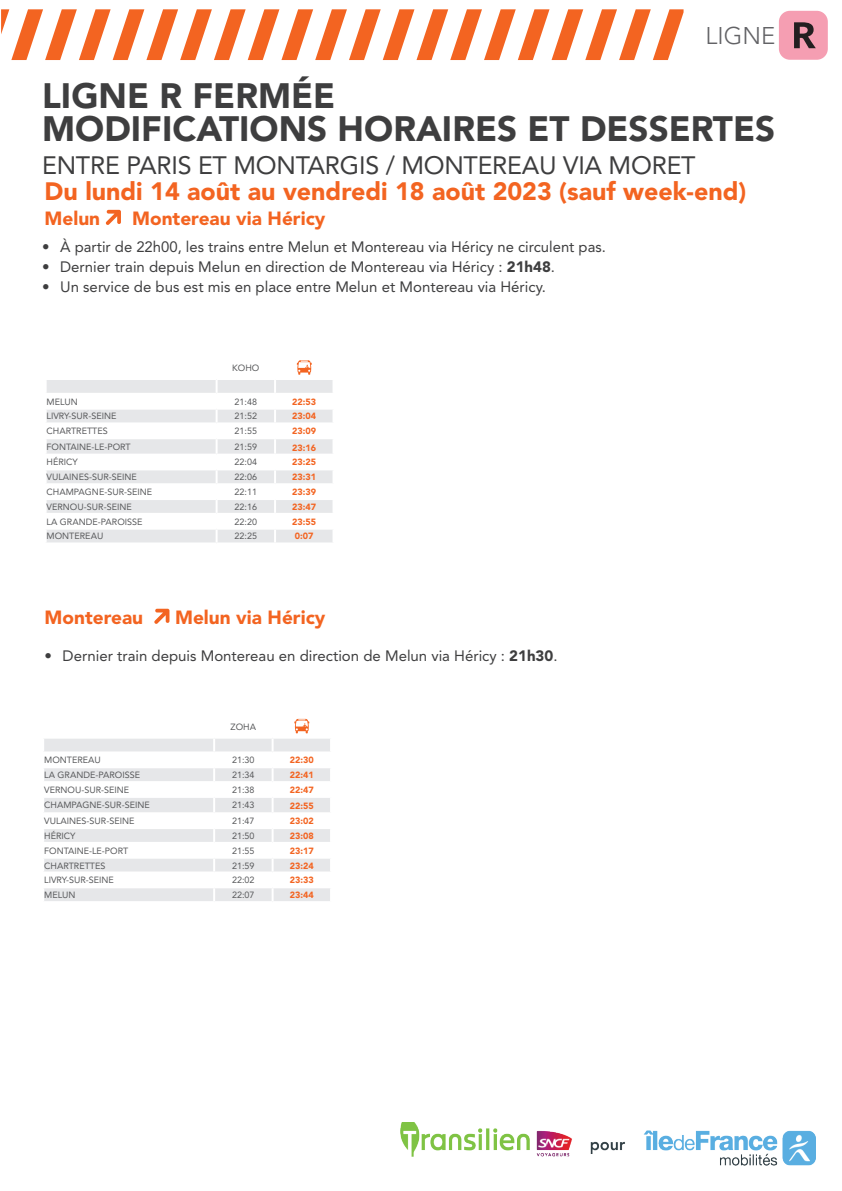
<style>
.page{position:relative;width:842px;height:1191px;background:#fff}
.page>*{position:absolute;margin:0;border:0;box-sizing:border-box;transform-origin:0 0}
.t1{font:900 35px/33px "Avenir LT Std";color:#3e3e3f}
.t2{font:900 25px "Avenir LT Std";color:#f36421}
.t3{font:25px "Avenir LT Std";letter-spacing:-.01em;color:#3e3e3f}
.t4{font:300 24px "Avenir LT Std";color:#636366}
.t5{font:900 19px "Avenir LT Std";color:#f36421}
.t6{font:15px "Avenir LT Std";color:#3e3e3f}
.t7{font:9px "Avenir LT Std";color:#57585a}
.t8{font:900 9px "Avenir LT Std";color:#f36421}
.s1{font-weight:900}
</style>
<div class="page">
<div style="left:779px;top:11px;width:49px;height:49px;background:#f59eb2;border-radius:11px"></div>
<svg style="left:794px;top:22px;width:22px;height:26px"></svg>
<svg style="left:106px;top:210px;width:15px;height:15px"></svg>
<svg style="left:1px;top:9px;width:682px;height:51px"></svg>
<img style="left:400px;top:1123px;width:416px;height:42px">
<svg style="left:154px;top:609px;width:15px;height:15px"></svg>
<svg style="left:218px;top:380px;width:114px;height:162px;fill:#e6e7e9"></svg>
<hr style="left:217px;top:393px;width:58px;height:2px;background:#fff">
<hr style="left:275px;top:393px;width:59px;height:2px;background:#fff">
<hr style="left:217px;top:407px;width:58px;height:2px;background:#fff">
<hr style="left:275px;top:407px;width:59px;height:2px;background:#fff">
<hr style="left:217px;top:422px;width:58px;height:2px;background:#fff">
<hr style="left:275px;top:422px;width:59px;height:2px;background:#fff">
<hr style="left:217px;top:437px;width:58px;height:2px;background:#fff">
<hr style="left:275px;top:437px;width:59px;height:2px;background:#fff">
<hr style="left:217px;top:453px;width:58px;height:2px;background:#fff">
<hr style="left:275px;top:453px;width:59px;height:2px;background:#fff">
<hr style="left:217px;top:468px;width:58px;height:2px;background:#fff">
<hr style="left:275px;top:468px;width:59px;height:2px;background:#fff">
<hr style="left:217px;top:483px;width:58px;height:2px;background:#fff">
<hr style="left:275px;top:483px;width:59px;height:2px;background:#fff">
<hr style="left:217px;top:498px;width:58px;height:2px;background:#fff">
<hr style="left:275px;top:498px;width:59px;height:2px;background:#fff">
<hr style="left:217px;top:513px;width:58px;height:2px;background:#fff">
<hr style="left:275px;top:513px;width:59px;height:2px;background:#fff">
<hr style="left:217px;top:527px;width:58px;height:2px;background:#fff">
<hr style="left:275px;top:527px;width:59px;height:2px;background:#fff">
<svg style="left:274px;top:380px;width:2px;height:162px"></svg>
<svg style="left:332px;top:380px;width:1px;height:162px"></svg>
<svg style="left:47px;top:380px;width:171px;height:162px"></svg>
<svg style="left:297px;top:360px;width:15px;height:15px"></svg>
<svg style="left:44px;top:739px;width:286px;height:162px;fill:#e6e7e9"></svg>
<hr style="left:42px;top:751px;width:172px;height:2px;background:#fff">
<hr style="left:214px;top:751px;width:59px;height:2px;background:#fff">
<hr style="left:273px;top:751px;width:59px;height:2px;background:#fff">
<hr style="left:42px;top:766px;width:172px;height:2px;background:#fff">
<hr style="left:214px;top:766px;width:59px;height:2px;background:#fff">
<hr style="left:273px;top:766px;width:59px;height:2px;background:#fff">
<hr style="left:42px;top:781px;width:172px;height:2px;background:#fff">
<hr style="left:214px;top:781px;width:59px;height:2px;background:#fff">
<hr style="left:273px;top:781px;width:59px;height:2px;background:#fff">
<hr style="left:42px;top:796px;width:172px;height:2px;background:#fff">
<hr style="left:214px;top:796px;width:59px;height:2px;background:#fff">
<hr style="left:273px;top:796px;width:59px;height:2px;background:#fff">
<hr style="left:42px;top:812px;width:172px;height:2px;background:#fff">
<hr style="left:214px;top:812px;width:59px;height:2px;background:#fff">
<hr style="left:273px;top:812px;width:59px;height:2px;background:#fff">
<hr style="left:42px;top:827px;width:172px;height:2px;background:#fff">
<hr style="left:214px;top:827px;width:59px;height:2px;background:#fff">
<hr style="left:273px;top:827px;width:59px;height:2px;background:#fff">
<hr style="left:42px;top:842px;width:172px;height:2px;background:#fff">
<hr style="left:214px;top:842px;width:59px;height:2px;background:#fff">
<hr style="left:273px;top:842px;width:59px;height:2px;background:#fff">
<hr style="left:42px;top:856px;width:172px;height:2px;background:#fff">
<hr style="left:214px;top:856px;width:59px;height:2px;background:#fff">
<hr style="left:273px;top:856px;width:59px;height:2px;background:#fff">
<hr style="left:42px;top:871px;width:172px;height:2px;background:#fff">
<hr style="left:214px;top:871px;width:59px;height:2px;background:#fff">
<hr style="left:273px;top:871px;width:59px;height:2px;background:#fff">
<hr style="left:42px;top:886px;width:172px;height:2px;background:#fff">
<hr style="left:214px;top:886px;width:59px;height:2px;background:#fff">
<svg style="left:213px;top:739px;width:2px;height:162px"></svg>
<hr style="left:273px;top:886px;width:59px;height:2px;background:#fff">
<svg style="left:272px;top:739px;width:2px;height:162px"></svg>
<svg style="left:294px;top:719px;width:15px;height:14px"></svg>
<h3 class="t4" style="left:705px;top:22px;width:71px">LIGNE</h3>
<h1 class="t1" style="left:42px;top:79px;width:734px">LIGNE R FERMÉE<br>MODIFICATIONS HORAIRES ET DESSERTES</h1>
<h2 class="t3" style="left:42px;top:151px;width:655px">ENTRE PARIS ET MONTARGIS / MONTEREAU VIA MORET</h2>
<h3 class="t5" style="left:45px;top:207px;width:57px">Melun</h3>
<h3 class="t5" style="left:132px;top:207px;width:195px">Montereau via Héricy</h3>
<h3 class="t6" style="left:42px;top:238px;width:565px">• À partir de 22h00, les trains entre Melun et Montereau via Héricy ne circulent pas.</h3>
<h3 class="t6" style="left:42px;top:258px;width:514px">• Dernier train depuis Melun en direction de Montereau via Héricy : <span class="s1">21h48</span>.</h3>
<h3 class="t6" style="left:42px;top:278px;width:505px">• Un service de bus est mis en place entre Melun et Montereau via Héricy.</h3>
<h2 class="t2" style="left:45px;top:176px;width:703px">Du lundi 14 août au vendredi 18 août 2023 (sauf week-end)</h2>
<p class="t7" style="left:232px;top:363px;width:29px">KOHO</p>
<p class="t7" style="left:47px;top:396px;width:33px">MELUN</p>
<p class="t7" style="left:235px;top:396px;width:24px">21:48</p>
<p class="t8" style="left:292px;top:396px;width:25px">22:53</p>
<p class="t7" style="left:47px;top:411px;width:71px">LIVRY-SUR-SEINE</p>
<p class="t7" style="left:235px;top:411px;width:24px">21:52</p>
<p class="t8" style="left:292px;top:411px;width:25px">23:04</p>
<p class="t7" style="left:47px;top:426px;width:63px">CHARTRETTES</p>
<p class="t7" style="left:235px;top:426px;width:24px">21:55</p>
<p class="t8" style="left:292px;top:426px;width:25px">23:09</p>
<p class="t7" style="left:47px;top:441px;width:86px">FONTAINE-LE-PORT</p>
<p class="t7" style="left:235px;top:441px;width:24px">21:59</p>
<p class="t8" style="left:292px;top:442px;width:25px">23:16</p>
<p class="t7" style="left:47px;top:457px;width:33px">HÉRICY</p>
<p class="t7" style="left:235px;top:457px;width:24px">22:04</p>
<p class="t8" style="left:292px;top:457px;width:25px">23:25</p>
<p class="t7" style="left:47px;top:472px;width:92px">VULAINES-SUR-SEINE</p>
<p class="t7" style="left:235px;top:472px;width:24px">22:06</p>
<p class="t8" style="left:292px;top:471px;width:25px">23:31</p>
<p class="t7" style="left:47px;top:487px;width:107px">CHAMPAGNE-SUR-SEINE</p>
<p class="t7" style="left:235px;top:487px;width:24px">22:11</p>
<p class="t8" style="left:292px;top:486px;width:25px">23:39</p>
<p class="t7" style="left:47px;top:501px;width:87px">VERNOU-SUR-SEINE</p>
<p class="t7" style="left:235px;top:501px;width:24px">22:16</p>
<p class="t8" style="left:292px;top:501px;width:25px">23:47</p>
<p class="t7" style="left:47px;top:516px;width:97px">LA GRANDE-PAROISSE</p>
<p class="t7" style="left:235px;top:516px;width:24px">22:20</p>
<p class="t8" style="left:292px;top:516px;width:25px">23:55</p>
<p class="t7" style="left:47px;top:531px;width:58px">MONTEREAU</p>
<p class="t7" style="left:235px;top:531px;width:24px">22:25</p>
<p class="t8" style="left:295px;top:531px;width:20px">0:07</p>
<h3 class="t5" style="left:45px;top:606px;width:100px">Montereau</h3>
<h3 class="t5" style="left:175px;top:606px;width:152px">Melun via Héricy</h3>
<h3 class="t6" style="left:45px;top:647px;width:514px">• Dernier train depuis Montereau en direction de Melun via Héricy : <span class="s1">21h30</span>.</h3>
<p class="t7" style="left:231px;top:721px;width:27px">ZOHA</p>
<p class="t7" style="left:44px;top:755px;width:58px">MONTEREAU</p>
<p class="t7" style="left:232px;top:755px;width:24px">21:30</p>
<p class="t8" style="left:290px;top:754px;width:25px">22:30</p>
<p class="t7" style="left:44px;top:769px;width:97px">LA GRANDE-PAROISSE</p>
<p class="t7" style="left:232px;top:769px;width:24px">21:34</p>
<p class="t8" style="left:290px;top:769px;width:25px">22:41</p>
<p class="t7" style="left:44px;top:784px;width:87px">VERNOU-SUR-SEINE</p>
<p class="t7" style="left:232px;top:784px;width:24px">21:38</p>
<p class="t8" style="left:290px;top:784px;width:25px">22:47</p>
<p class="t7" style="left:44px;top:800px;width:107px">CHAMPAGNE-SUR-SEINE</p>
<p class="t7" style="left:232px;top:800px;width:24px">21:43</p>
<p class="t8" style="left:290px;top:800px;width:25px">22:55</p>
<p class="t7" style="left:44px;top:815px;width:92px">VULAINES-SUR-SEINE</p>
<p class="t7" style="left:232px;top:815px;width:24px">21:47</p>
<p class="t8" style="left:290px;top:815px;width:25px">23:02</p>
<p class="t7" style="left:44px;top:830px;width:33px">HÉRICY</p>
<p class="t7" style="left:232px;top:830px;width:24px">21:50</p>
<p class="t8" style="left:290px;top:830px;width:25px">23:08</p>
<p class="t7" style="left:44px;top:845px;width:86px">FONTAINE-LE-PORT</p>
<p class="t7" style="left:232px;top:845px;width:24px">21:55</p>
<p class="t8" style="left:290px;top:845px;width:25px">23:17</p>
<p class="t7" style="left:44px;top:860px;width:63px">CHARTRETTES</p>
<p class="t7" style="left:232px;top:860px;width:24px">21:59</p>
<p class="t8" style="left:290px;top:860px;width:25px">23:24</p>
<p class="t7" style="left:44px;top:875px;width:71px">LIVRY-SUR-SEINE</p>
<p class="t7" style="left:232px;top:875px;width:24px">22:02</p>
<p class="t8" style="left:290px;top:874px;width:25px">23:33</p>
<p class="t7" style="left:44px;top:889px;width:33px">MELUN</p>
<p class="t7" style="left:232px;top:889px;width:24px">22:07</p>
<p class="t8" style="left:290px;top:889px;width:25px">23:44</p>
</div>
